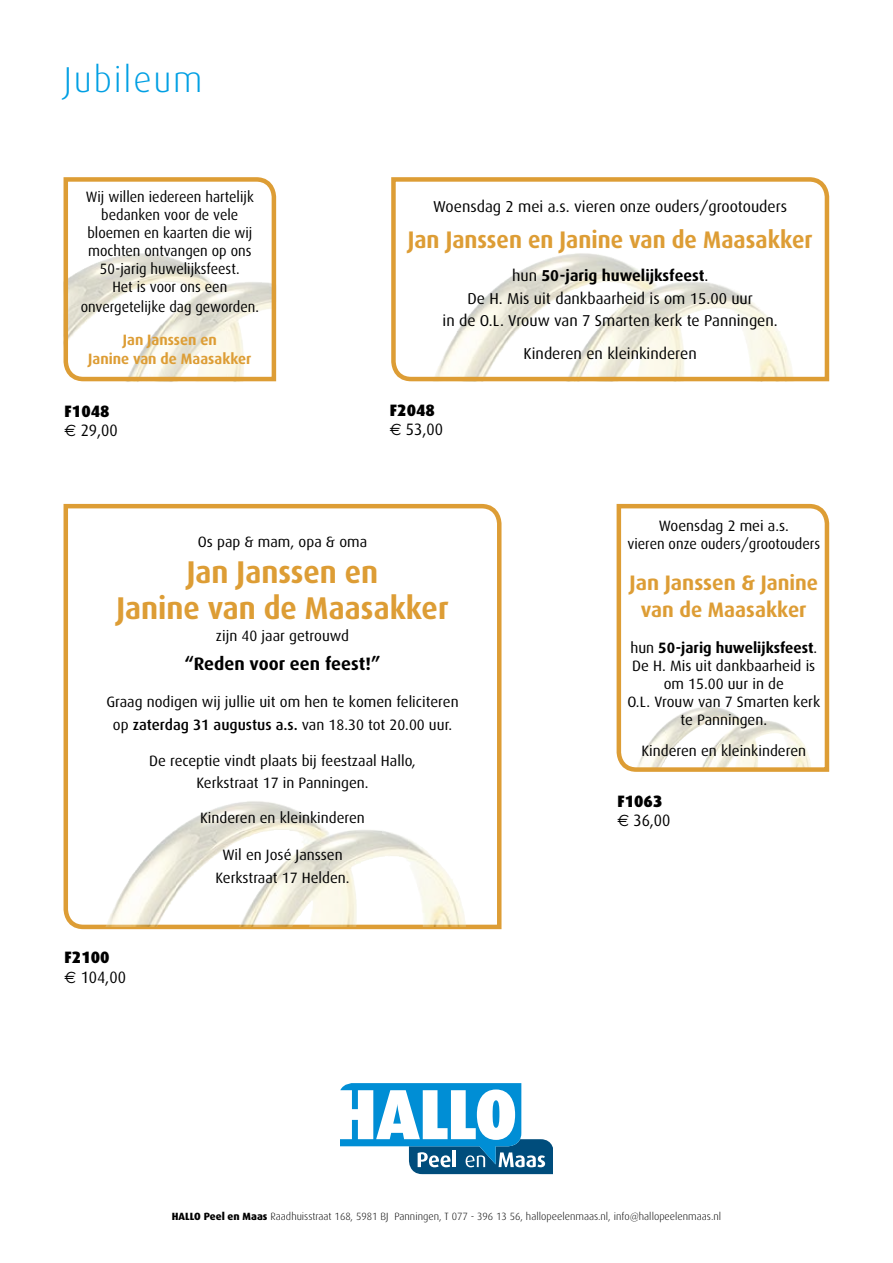
<style>
.page{position:relative;width:893px;height:1263px;background:#fff}
.page>*{position:absolute;margin:0;border:0;box-sizing:border-box;transform-origin:0 0}
.t1{font:300 36px "Dax";letter-spacing:.05em;color:#009fe3}
.t2{font:700 31.5px/36px "Dax";color:#dd9d35;text-align:center;scale:.94 1}
.t3{font:700 24px "Dax";color:#dd9d35;scale:.94 1}
.t4{font:700 21px/27px "Dax";color:#dd9d35;text-align:center}
.t5{font:700 18px "Dax";color:#000}
.t6{font:900 16.5px/19.5px "Dax";color:#000;scale:.95 1}
.t7{font:16.5px/19.5px "Dax";color:#000;scale:.95 1}
.t8{font:15.75px/22.5px "Dax";color:#000;text-align:center}
.t9{font:15px/18px "Dax";color:#000;text-align:center}
.t10{font:15px/18px "Dax";color:#000;text-align:center;scale:.95 1}
.t11{font:700 15px/19.5px "Dax";color:#dd9d35;text-align:center}
.t12{font:300 10.5px "Dax";color:#000}
.s1{font-family:"Euro Sans";font-weight:400}
.s2{font-weight:400}
.s3{font-weight:700}
.s4{font-weight:500}
.s5{font-weight:900}
.s6{font-family:"Euro Sans"}
.s7{font-weight:800}
</style>
<div class="page">
<svg style="left:63px;top:177px;width:214px;height:205px"></svg>
<svg style="left:391px;top:177px;width:439px;height:205px"></svg>
<svg style="left:63px;top:503px;width:439px;height:427px"></svg>
<img style="left:129px;top:801px;width:126px;height:78px">
<svg style="left:616px;top:503px;width:214px;height:269px"></svg>
<svg style="left:340px;top:1083px;width:213px;height:91px"></svg>
<h1 class="t1" style="left:64px;top:59px;width:140px">Jubileum</h1>
<p class="t10" style="left:86px;top:188px;width:178px">Wij willen iedereen hartelijk bedanken voor de vele bloemen en kaarten die wij mochten ontvangen op ons<br>50-jarig huwelijksfeest.<br>Het is voor ons een</p>
<p class="t10" style="left:81px;top:298px;width:189px">onvergetelijke dag geworden.</p>
<p class="t11" style="left:88px;top:330px;width:165px">Jan Janssen en<br>Janine van de Maasakker</p>
<p class="t6" style="left:65px;top:401px;width:57px">F1048<br><span class="s1">E</span> <span class="s2">29,00</span></p>
<p class="t8" style="left:433px;top:195px;width:356px">Woensdag 2 mei a.s. vieren onze ouders/grootouders</p>
<h3 class="t3" style="left:408px;top:226px;width:432px">Jan Janssen en Janine van de Maasakker</h3>
<p class="t8" style="left:443px;top:264px;width:337px">hun <span class="s3">50-jarig huwelijksfeest</span>.<br>De H. Mis uit dankbaarheid is om 15.00 uur<br>in de O.L. Vrouw van 7 Smarten kerk te Panningen.</p>
<p class="t8" style="left:524px;top:343px;width:175px">Kinderen en kleinkinderen</p>
<p class="t6" style="left:390px;top:400px;width:57px">F2048<br><span class="s1">E</span> <span class="s2">53,00</span></p>
<p class="t9" style="left:198px;top:532px;width:171px">Os pap &amp; mam, opa &amp; oma</p>
<h2 class="t2" style="left:116px;top:554px;width:355px">Jan Janssen en<br>Janine van de Maasakker</h2>
<p class="t9" style="left:216px;top:627px;width:135px">zijn 40 jaar getrouwd</p>
<p class="t5" style="left:184px;top:653px;width:198px">“Reden voor een feest!”</p>
<p class="t9" style="left:106px;top:691px;width:354px;line-height:22.5px">Graag nodigen wij jullie uit om hen te komen feliciteren op <span class="s4">zaterdag 31 augustus a.s.</span> van 18.30 tot 20.00 uur.</p>
<p class="t9" style="left:149px;top:749px;width:268px;line-height:22.5px">De receptie vindt plaats bij feestzaal Hallo,<br>Kerkstraat 17 in Panningen.</p>
<p class="t9" style="left:200px;top:808px;width:166px">Kinderen en kleinkinderen</p>
<p class="t9" style="left:215px;top:844px;width:136px;line-height:22.5px">Wil en José Janssen<br>Kerkstraat 17 Helden.</p>
<p class="t7" style="left:65px;top:948px;width:66px"><span class="s5">F2100<br></span><span class="s6">E</span> 104,00</p>
<p class="t9" style="left:627px;top:517px;width:194px">Woensdag 2 mei a.s.<br>vieren onze ouders/grootouders</p>
<h3 class="t4" style="left:629px;top:569px;width:190px">Jan Janssen &amp; Janine van de Maasakker</h3>
<p class="t9" style="left:627px;top:639px;width:194px">hun <span class="s3">50-jarig huwelijksfeest</span>.<br>De H. Mis uit dankbaarheid is om 15.00 uur in de<br>O.L. Vrouw van 7 Smarten kerk te Panningen.</p>
<p class="t9" style="left:641px;top:742px;width:166px">Kinderen en kleinkinderen</p>
<p class="t6" style="left:617px;top:791px;width:57px">F1063<br><span class="s1">E</span> <span class="s2">36,00</span></p>
<p class="t12" style="left:172px;top:1211px;width:551px"><span class="s7">HALLO Peel en Maas</span> Raadhuisstraat 168, 5981 BJ Panningen, T 077 - 396 13 56, hallopeelenmaas.nl, info@hallopeelenmaas.nl</p>
</div>
